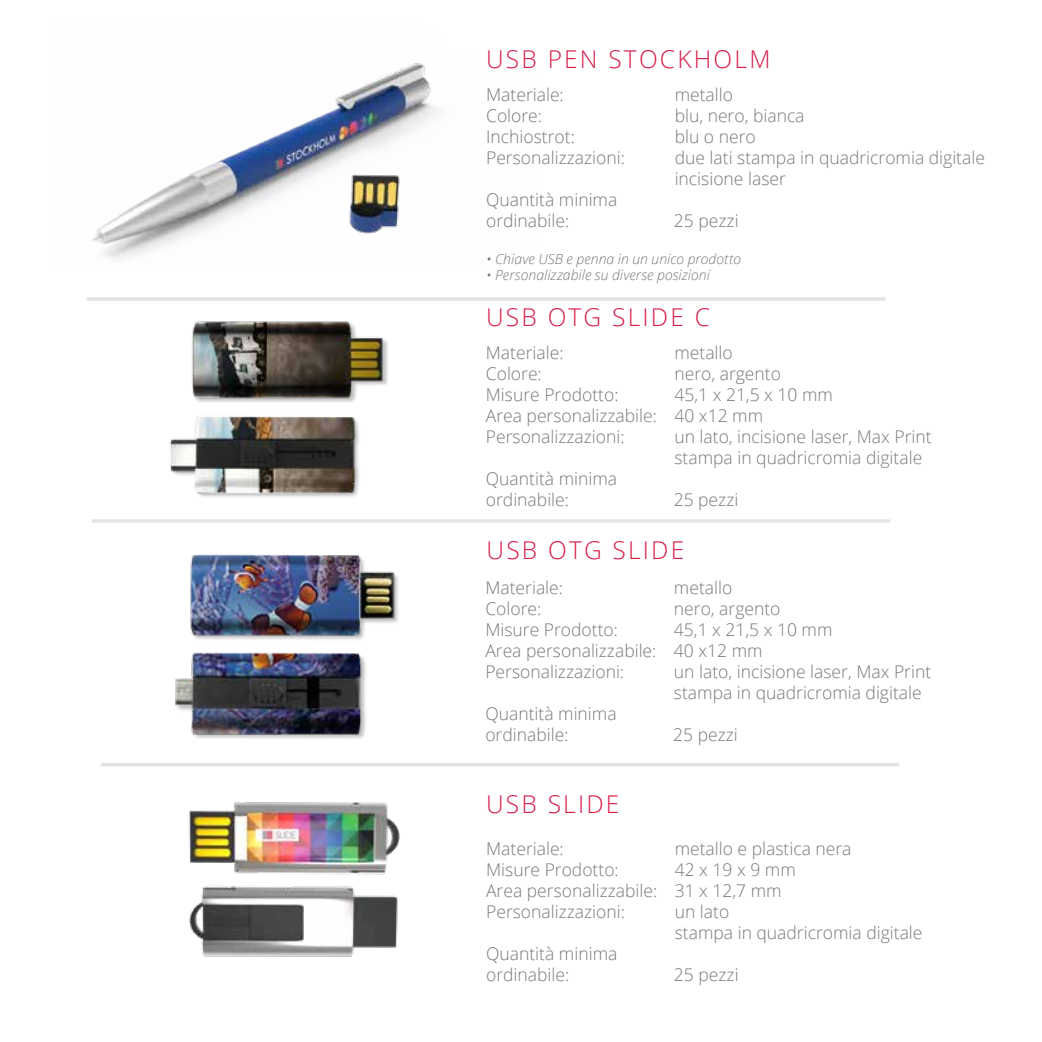
<style>
.page{position:relative;width:1042px;height:1042px;background:#fff}
.page>*{position:absolute;margin:0;border:0;box-sizing:border-box;transform-origin:0 0}
.t1{font:300 24.5px "Open Sans";letter-spacing:.09em;color:#d81c48}
.t2{font:300 17.5px/21px "Open Sans";color:#77787b}
.t3{font:italic 300 14px "Open Sans";letter-spacing:.005em;color:#77787b}
</style>
<div class="page">
<hr style="left:87px;top:297px;width:798px;height:4px;background:#e5e6e7">
<hr style="left:92px;top:519px;width:798px;height:4px;background:#e5e6e7">
<hr style="left:101px;top:763px;width:798px;height:3px;background:#6e7276">
<img style="left:91px;top:63px;width:349px;height:197px">
<img style="left:303px;top:123px;width:135px;height:137px">
<img style="left:190px;top:554px;width:208px;height:86px">
<img style="left:175px;top:652px;width:191px;height:87px">
<img style="left:170px;top:416px;width:189px;height:81px">
<img style="left:192px;top:321px;width:196px;height:81px">
<img style="left:189px;top:802px;width:211px;height:155px">
<h1 class="t1" style="left:486px;top:43px;width:286px">USB PEN STOCKHOLM</h1>
<p class="t2" style="left:486px;top:84px;width:79px">Materiale:</p>
<p class="t2" style="left:675px;top:84px;width:60px">metallo</p>
<p class="t2" style="left:486px;top:105px;width:57px">Colore:</p>
<p class="t2" style="left:675px;top:105px;width:131px">blu, nero, bianca</p>
<p class="t2" style="left:486px;top:126px;width:90px">Inchiostrot:</p>
<p class="t2" style="left:675px;top:126px;width:83px">blu o nero</p>
<p class="t2" style="left:486px;top:147px;width:140px">Personalizzazioni:</p>
<p class="t2" style="left:675px;top:147px;width:312px">due lati stampa in quadricromia digitale incisione laser</p>
<p class="t2" style="left:486px;top:189px;width:133px">Quantità minima ordinabile:</p>
<p class="t2" style="left:674px;top:210px;width:66px">25 pezzi</p>
<p class="t3" style="left:486px;top:249px;width:256px">• Chiave USB e penna in un unico prodotto</p>
<p class="t3" style="left:486px;top:265px;width:225px">• Personalizzabile su diverse posizioni</p>
<h1 class="t1" style="left:486px;top:301px;width:225px">USB OTG SLIDE C</h1>
<p class="t2" style="left:486px;top:341px;width:79px">Materiale:</p>
<p class="t2" style="left:674px;top:341px;width:60px">metallo</p>
<p class="t2" style="left:486px;top:362px;width:57px">Colore:</p>
<p class="t2" style="left:674px;top:362px;width:108px">nero, argento</p>
<p class="t2" style="left:486px;top:383px;width:134px">Misure Prodotto:</p>
<p class="t2" style="left:486px;top:383px;width:349px;text-indent:189px">45,1 x 21,5 x 10 mm<br>Area personalizzabile: 40 x12 mm<br>Personalizzazioni:</p>
<p class="t2" style="left:674px;top:425px;width:259px">un lato, incisione laser, Max Print stampa in quadricromia digitale</p>
<p class="t2" style="left:486px;top:467px;width:133px">Quantità minima ordinabile:</p>
<p class="t2" style="left:674px;top:488px;width:66px">25 pezzi</p>
<h1 class="t1" style="left:486px;top:533px;width:199px">USB OTG SLIDE</h1>
<p class="t2" style="left:485px;top:577px;width:79px">Materiale:</p>
<p class="t2" style="left:674px;top:577px;width:60px">metallo</p>
<p class="t2" style="left:485px;top:598px;width:57px">Colore:</p>
<p class="t2" style="left:674px;top:598px;width:108px">nero, argento</p>
<p class="t2" style="left:485px;top:619px;width:134px">Misure Prodotto:</p>
<p class="t2" style="left:485px;top:619px;width:349px;text-indent:189px">45,1 x 21,5 x 10 mm<br>Area personalizzabile: 40 x12 mm<br>Personalizzazioni:</p>
<p class="t2" style="left:674px;top:661px;width:259px">un lato, incisione laser, Max Print stampa in quadricromia digitale</p>
<p class="t2" style="left:485px;top:703px;width:133px">Quantità minima ordinabile:</p>
<h1 class="t1" style="left:486px;top:788px;width:135px">USB SLIDE</h1>
<p class="t2" style="left:673px;top:724px;width:66px">25 pezzi</p>
<p class="t2" style="left:486px;top:838px;width:79px">Materiale:</p>
<p class="t2" style="left:675px;top:838px;width:178px">metallo e plastica nera</p>
<p class="t2" style="left:486px;top:859px;width:134px">Misure Prodotto:</p>
<p class="t2" style="left:486px;top:859px;width:311px;text-indent:189px">42 x 19 x 9 mm<br>Area personalizzabile: 31 x 12,7 mm<br>Personalizzazioni:</p>
<p class="t2" style="left:675px;top:901px;width:249px">un lato<br>stampa in quadricromia digitale</p>
<p class="t2" style="left:486px;top:943px;width:133px">Quantità minima ordinabile:</p>
<p class="t2" style="left:674px;top:964px;width:66px">25 pezzi</p>
</div>
